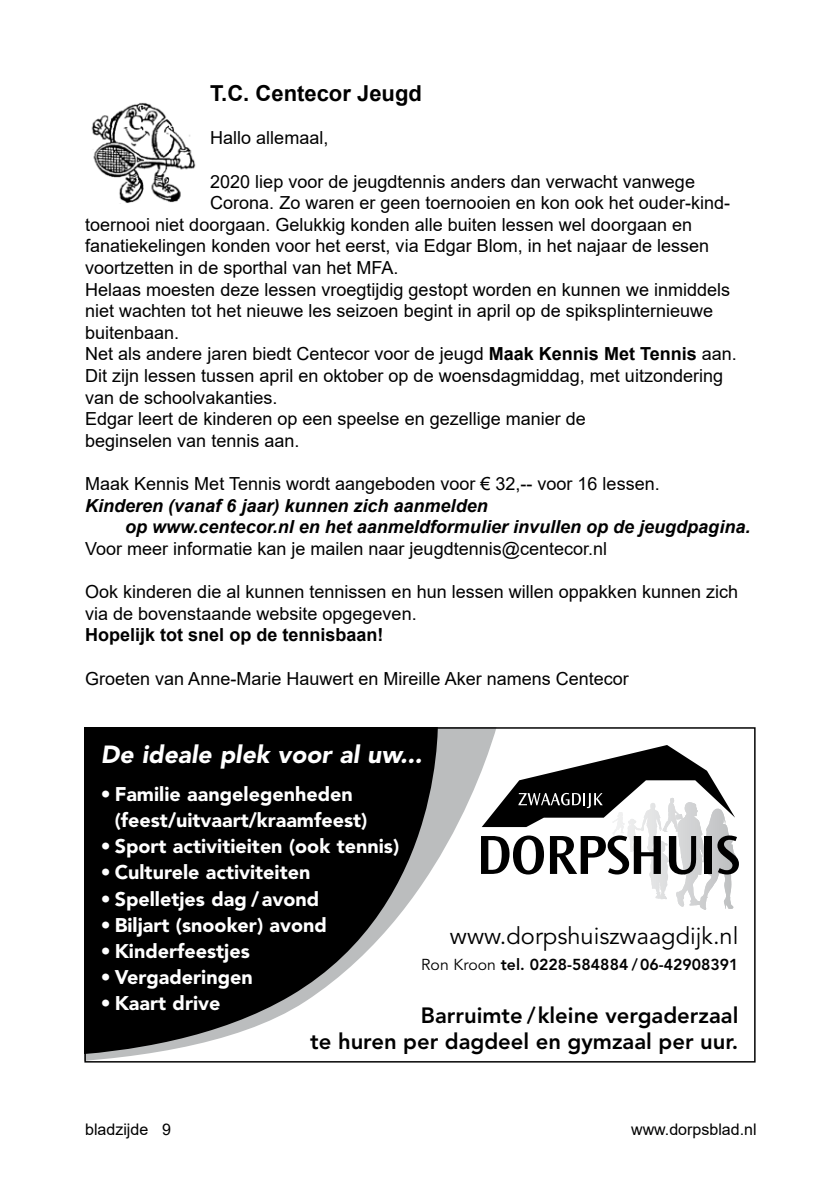
<style>
.page{position:relative;width:840px;height:1191px;background:#fff}
.page>*{position:absolute;margin:0;border:0;box-sizing:border-box;transform-origin:0 0}
.t1{font:italic 900 24.6px "Avenir";color:#fff}
.t2{font:23.6px "Avenir";color:#000}
.t3{font:800 22px/26.4px "Avenir";color:#000;text-align:right}
.t4{font:700 22px "Arial";color:#000}
.t5{font:900 19.8px/26.2px "Avenir";color:#fff}
.t6{font:18px/21.6px "Arial";color:#000}
.t7{font:italic 700 18px/21.6px "Arial";color:#000}
.t8{font:700 18px "Arial";color:#000}
.t9{font:16px "Arial";color:#000}
.t10{font:800 15.8px "Avenir";color:#000}
.s1{font-weight:700}
.s2{font-weight:400}
</style>
<div class="page">
<img style="left:91px;top:102px;width:105px;height:101px">
<svg style="left:448px;top:729px;width:51px;height:113px;fill:#bbbdbe"></svg>
<svg style="left:86px;top:729px;width:362px;height:331px;fill:#000"></svg>
<svg style="left:480px;top:835px;width:63px;height:39px"></svg>
<svg style="left:549px;top:835px;width:111px;height:39px"></svg>
<svg style="left:668px;top:836px;width:28px;height:38px"></svg>
<div style="left:703px;top:836px;width:8px;height:38px;background:#000"></div>
<svg style="left:717px;top:835px;width:21px;height:39px"></svg>
<svg style="left:481px;top:745px;width:253px;height:82px"></svg>
<p class="t4" style="left:210px;top:79px;width:213px">T.C. Centecor Jeugd</p>
<p class="t6" style="left:210px;top:127px;width:120px">Hallo allemaal,</p>
<p class="t6" style="left:210px;top:170px;width:486px">2020 liep voor de jeugdtennis anders dan verwacht vanwege</p>
<p class="t6" style="left:210px;top:192px;width:521px">Corona. Zo waren er geen toernooien en kon ook het ouder-kind-</p>
<p class="t6" style="left:85px;top:213px;width:608px">toernooi niet doorgaan. Gelukkig konden alle buiten lessen wel doorgaan en</p>
<p class="t6" style="left:85px;top:235px;width:625px">fanatiekelingen konden voor het eerst, via Edgar Blom, in het najaar de lessen</p>
<p class="t6" style="left:85px;top:257px;width:315px">voortzetten in de sporthal van het MFA.</p>
<p class="t6" style="left:85px;top:278px;width:646px">Helaas moesten deze lessen vroegtijdig gestopt worden en kunnen we inmiddels</p>
<p class="t6" style="left:85px;top:300px;width:629px">niet wachten tot het nieuwe les seizoen begint in april op de spiksplinternieuwe</p>
<p class="t6" style="left:85px;top:321px;width:96px">buitenbaan.</p>
<p class="t6" style="left:85px;top:343px;width:653px">Net als andere jaren biedt Centecor voor de jeugd <span class="s1">Maak Kennis Met Tennis</span> aan.</p>
<p class="t6" style="left:85px;top:365px;width:639px">Dit zijn lessen tussen april en oktober op de woensdagmiddag, met uitzondering</p>
<p class="t6" style="left:85px;top:386px;width:194px">van de schoolvakanties.</p>
<p class="t6" style="left:85px;top:408px;width:502px">Edgar leert de kinderen op een speelse en gezellige manier de</p>
<p class="t6" style="left:85px;top:429px;width:216px">beginselen van tennis aan.</p>
<p class="t6" style="left:85px;top:473px;width:575px">Maak Kennis Met Tennis wordt aangeboden voor € 32,-- voor 16 lessen.</p>
<p class="t7" style="left:125px;top:495px;width:626px;text-indent:-40px">Kinderen (vanaf 6 jaar) kunnen zich aanmelden<br>op www.centecor.nl en het aanmeldformulier invullen op de jeugdpagina.</p>
<p class="t6" style="left:85px;top:537px;width:523px">Voor meer informatie kan je mailen naar jeugdtennis@centecor.nl</p>
<p class="t6" style="left:85px;top:581px;width:654px">Ook kinderen die al kunnen tennissen en hun lessen willen oppakken kunnen zich via de bovenstaande website opgegeven.</p>
<p class="t8" style="left:85px;top:623px;width:300px">Hopelijk tot snel op de tennisbaan!</p>
<p class="t6" style="left:85px;top:667px;width:545px">Groeten van Anne-Marie Hauwert en Mireille Aker namens Centecor</p>
<h1 class="t1" style="left:101px;top:739px;width:322px">De ideale plek voor al uw...</h1>
<p class="t5" style="left:115px;top:781px;width:254px;text-indent:-14px">• Familie aangelegenheden (feest/uitvaart/kraamfeest)</p>
<p class="t5" style="left:101px;top:833px;width:300px">• Sport activitieiten (ook tennis)</p>
<p class="t5" style="left:101px;top:859px;width:211px">• Culturele activiteiten</p>
<p class="t5" style="left:101px;top:885px;width:220px">• Spelletjes dag /avond</p>
<p class="t5" style="left:101px;top:911px;width:227px">• Biljart (snooker) avond</p>
<p class="t5" style="left:101px;top:937px;width:150px">• Kinderfeestjes</p>
<p class="t5" style="left:101px;top:964px;width:153px">• Vergaderingen</p>
<p class="t5" style="left:101px;top:990px;width:121px">• Kaart drive</p>
<h2 class="t2" style="left:449px;top:922px;width:290px">www.dorpshuiszwaagdijk.nl</h2>
<p class="t10" style="left:421px;top:955px;width:318px"><span class="s2">Ron Kroon</span> tel. 0228-584884 / 06-42908391</p>
<p class="t3" style="left:310px;top:1001px;width:429px">Barruimte / kleine vergaderzaal<br>te huren per dagdeel en gymzaal per uur.</p>
<p class="t9" style="left:85px;top:1118px;width:87px">bladzijde 9</p>
<p class="t9" style="left:630px;top:1118px;width:127px">www.dorpsblad.nl</p>
</div>
